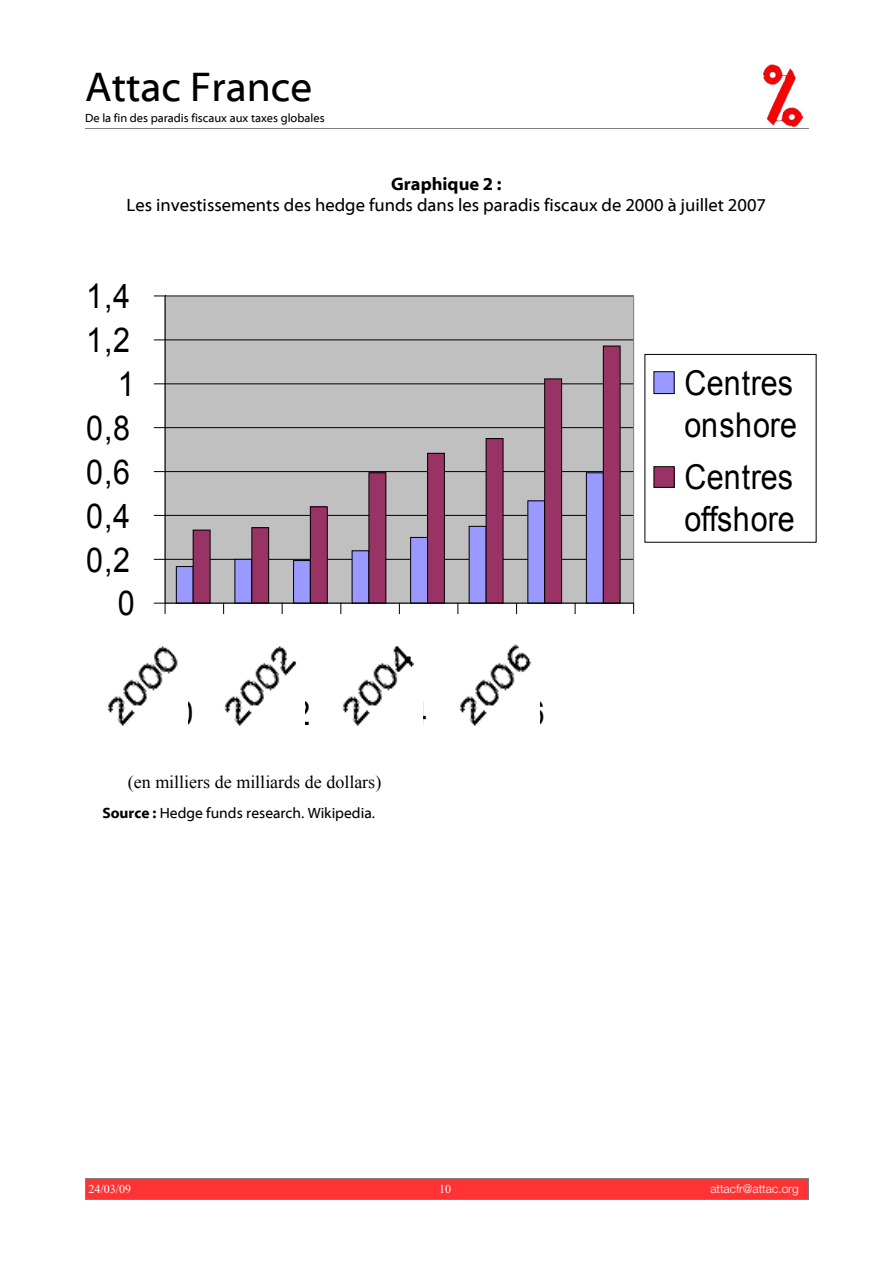
<style>
.page{position:relative;width:893px;height:1263px;background:#fff}
.page>*{position:absolute;margin:0;border:0;box-sizing:border-box;transform-origin:0 0}
.t1{font:42px "Myriad Web Pro";color:#000}
.t2{font:34.2px/42.6px "Arial";color:#000;scale:.89 1}
.t3{font:18px/20.5px "Myriad Web Pro";color:#000;text-align:center}
.t4{font:18px "Times New Roman";color:#000}
.t5{font:15px "Myriad Web Pro";color:#000}
.t6{font:12px "Myriad Web Pro";color:#000}
.t7{font:300 12px "Helvetica 45";letter-spacing:-.005em;color:#fff}
.t8{font:12px "Times New Roman";color:#fff}
.s1{font-weight:700}
</style>
<div class="page">
<div style="left:85px;top:1179px;width:723px;height:20px;background:#f33"></div>
<hr style="left:85px;top:129px;width:723px;height:1px;background:#808080">
<svg style="left:85px;top:1180px;width:1px;height:19px"></svg>
<svg style="left:808px;top:1179px;width:1px;height:20px"></svg>
<hr style="left:85px;top:1179px;width:723px;height:1px;background:#808080">
<hr style="left:85px;top:1199px;width:723px;height:1px;background:#808080">
<div style="left:165px;top:296px;width:468px;height:307px;background:#c0c0c0"></div>
<hr style="left:165px;top:559px;width:468px;height:1px;background:#000">
<hr style="left:165px;top:515px;width:468px;height:1px;background:#000">
<hr style="left:165px;top:471px;width:468px;height:1px;background:#000">
<hr style="left:165px;top:427px;width:468px;height:1px;background:#000">
<hr style="left:165px;top:384px;width:468px;height:1px;background:#000">
<hr style="left:165px;top:340px;width:468px;height:1px;background:#000">
<hr style="left:165px;top:296px;width:468px;height:1px;background:#808080">
<hr style="left:633px;top:296px;width:1px;height:307px;background:#808080">
<div style="left:176px;top:567px;width:17px;height:36px;background:#99f"></div>
<div style="left:176px;top:566px;width:17px;height:37px;border:1px solid #000"></div>
<div style="left:235px;top:559px;width:17px;height:44px;background:#99f"></div>
<div style="left:235px;top:559px;width:17px;height:44px;border:1px solid #000"></div>
<div style="left:293px;top:561px;width:17px;height:42px;background:#99f"></div>
<div style="left:293px;top:560px;width:17px;height:43px;border:1px solid #000"></div>
<div style="left:352px;top:551px;width:17px;height:52px;background:#99f"></div>
<div style="left:352px;top:551px;width:17px;height:52px;border:1px solid #000"></div>
<div style="left:410px;top:537px;width:17px;height:66px;background:#99f"></div>
<div style="left:410px;top:537px;width:17px;height:66px;border:1px solid #000"></div>
<div style="left:469px;top:526px;width:17px;height:77px;background:#99f"></div>
<div style="left:528px;top:501px;width:16px;height:102px;background:#99f"></div>
<div style="left:586px;top:473px;width:17px;height:130px;background:#99f"></div>
<div style="left:586px;top:473px;width:17px;height:130px;border:1px solid #000"></div>
<div style="left:193px;top:530px;width:17px;height:73px;background:#936"></div>
<div style="left:193px;top:530px;width:17px;height:73px;border:1px solid #000"></div>
<div style="left:252px;top:528px;width:16px;height:75px;background:#936"></div>
<div style="left:252px;top:528px;width:17px;height:75px;border:1px solid #000"></div>
<div style="left:310px;top:507px;width:17px;height:96px;background:#936"></div>
<div style="left:310px;top:507px;width:17px;height:96px;border:1px solid #000"></div>
<div style="left:369px;top:473px;width:17px;height:130px;background:#936"></div>
<div style="left:369px;top:473px;width:17px;height:130px;border:1px solid #000"></div>
<div style="left:427px;top:453px;width:17px;height:150px;background:#936"></div>
<div style="left:427px;top:453px;width:17px;height:150px;border:1px solid #000"></div>
<div style="left:486px;top:439px;width:17px;height:164px;background:#936"></div>
<div style="left:486px;top:439px;width:17px;height:164px;border:1px solid #000"></div>
<div style="left:544px;top:379px;width:17px;height:224px;background:#936"></div>
<div style="left:544px;top:379px;width:17px;height:224px;border:1px solid #000"></div>
<div style="left:603px;top:346px;width:17px;height:257px;background:#936"></div>
<div style="left:603px;top:346px;width:17px;height:257px;border:1px solid #000"></div>
<hr style="left:165px;top:296px;width:1px;height:307px;background:#000">
<hr style="left:165px;top:603px;width:468px;height:1px;background:#000">
<svg style="left:154px;top:603px;width:12px;height:11px"></svg>
<img style="left:107px;top:646px;width:71px;height:80px">
<img style="left:224px;top:646px;width:73px;height:80px">
<img style="left:342px;top:646px;width:72px;height:80px">
<img style="left:459px;top:644px;width:72px;height:82px">
<div style="left:654px;top:372px;width:20px;height:22px;background:#99f"></div>
<div style="left:654px;top:467px;width:20px;height:20px;background:#936"></div>
<img style="left:763px;top:64px;width:41px;height:63px">
<p class="t1" style="left:85px;top:64px;width:228px">Attac France</p>
<p class="t6" style="left:85px;top:112px;width:241px">De la fin des paradis fiscaux aux taxes globales</p>
<p class="t3" style="left:126px;top:174px;width:641px"><span class="s1">Graphique 2 :<br></span>Les investissements des hedge funds dans les paradis fiscaux de 2000 à juillet 2007</p>
<p class="t2" style="left:86px;top:275px;width:51px">1,4</p>
<p class="t2" style="left:86px;top:319px;width:51px">1,2</p>
<p class="t2" style="left:118px;top:363px;width:21px">1</p>
<p class="t2" style="left:86px;top:407px;width:51px">0,8</p>
<p class="t2" style="left:86px;top:451px;width:51px">0,6</p>
<p class="t2" style="left:86px;top:495px;width:51px">0,4</p>
<p class="t2" style="left:86px;top:538px;width:51px">0,2</p>
<p class="t2" style="left:118px;top:582px;width:21px">0</p>
<p class="t4" style="left:128px;top:772px;width:255px">(en milliers de milliards de dollars)</p>
<p class="t5" style="left:102px;top:805px;width:274px"><span class="s1">Source :</span> Hedge funds research. Wikipedia.</p>
<p class="t2" style="left:684px;top:362px;width:128px">Centres onshore</p>
<p class="t2" style="left:684px;top:455px;width:126px">Centres offshore</p>
<p class="t8" style="left:88px;top:1183px;width:44px">24/03/09</p>
<p class="t8" style="left:439px;top:1183px;width:13px">10</p>
<p class="t7" style="left:710px;top:1182px;width:90px">attacfr@attac.org</p>
</div>
